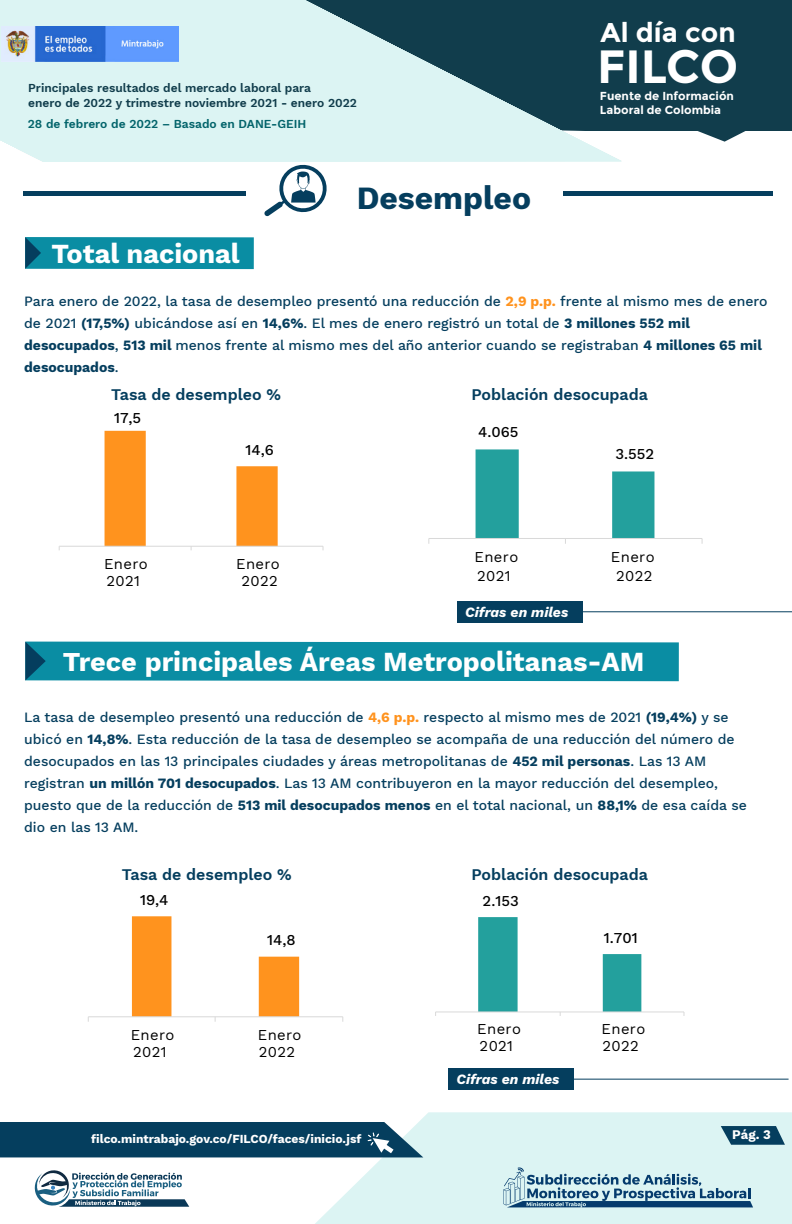
<style>
.page{position:relative;width:792px;height:1224px;background:#fff}
.page>*{position:absolute;margin:0;border:0;box-sizing:border-box;transform-origin:0 0}
.t1{font:700 46.6px "Montserrat";letter-spacing:-.005em;color:#fff}
.t2{font:700 31.8px "Work Sans";color:#053e5e}
.t3{font:700 27.1px "Work Sans";color:#fff}
.t4{font:700 27.1px "Montserrat";letter-spacing:-.005em;color:#fff}
.t5{font:600 16px "Work Sans";color:#053e5e}
.t6{font:14.8px/17.3px "Work Sans";letter-spacing:.025em;color:#000}
.t7{font:500 14.8px "Work Sans";color:#000}
.t8{font:500 14px/22px "Work Sans";color:#053e5e}
.t9{font:italic 700 14px "Work Sans";color:#fff}
.t10{font:700 13px "Work Sans";color:#fff}
.t11{font:700 12.1px "Work Sans";color:#fff}
.t12{font:600 12px "Work Sans";color:#113d4c}
.t13{font:600 12px "Work Sans";color:#03646b}
.t14{font:700 11.6px/13.9px "Montserrat";color:#fff}
.s1{font-weight:700;color:#ff931e}
.s2{font-weight:700}
.s3{font-size:26.8px}
</style>
<div class="page">
<div style="left:622px;top:0;width:170px;height:142px;background:#113d4c"></div>
<svg style="left:0;top:0;width:622px;height:162px;background:#a7c4c7"></svg>
<img style="left:1px;top:26px;width:178px;height:35px">
<svg style="left:315px;top:1112px;width:477px;height:112px;background:#def4f3"></svg>
<svg style="left:503px;top:1167px;width:250px;height:41px;background:#97b8c8"></svg>
<svg style="left:721px;top:1126px;width:64px;height:19px"></svg>
<div style="left:0;top:1122px;width:423px;height:35px;background:#053e5e"></div>
<svg style="left:34px;top:1170px;width:155px;height:37px"></svg>
<hr style="left:436px;top:1012px;width:248px;height:1px;background:#d9d9d9">
<svg style="left:478px;top:917px;width:163px;height:99px"></svg>
<hr style="left:88px;top:1016px;width:255px;height:1px;background:#d9d9d9">
<svg style="left:132px;top:916px;width:167px;height:106px"></svg>
<hr style="left:429px;top:538px;width:273px;height:1px;background:#d9d9d9">
<svg style="left:476px;top:449px;width:178px;height:95px"></svg>
<svg style="left:25px;top:237px;width:229px;height:32px;background:#0c8ba1"></svg>
<svg style="left:25px;top:641px;width:654px;height:40px;background:#118fa4"></svg>
<div style="left:457px;top:601px;width:125px;height:21px;background:#053e5e"></div>
<hr style="left:582px;top:611px;width:210px;height:1px;background:#053e5e">
<hr style="left:23px;top:191px;width:223px;height:4px;background:#053e5e">
<hr style="left:564px;top:191px;width:209px;height:4px;background:#053e5e">
<svg style="left:264px;top:164px;width:63px;height:53px"></svg>
<div style="left:448px;top:1068px;width:125px;height:22px;background:#053e5e"></div>
<hr style="left:573px;top:1079px;width:216px;height:1px;background:#053e5e">
<hr style="left:59px;top:546px;width:264px;height:1px;background:#d9d9d9">
<svg style="left:105px;top:431px;width:173px;height:119px"></svg>
<p class="t12" style="left:28px;top:79px;width:284px">Principales resultados del mercado laboral para</p>
<p class="t12" style="left:28px;top:94px;width:330px">enero de 2022 y trimestre noviembre 2021 - enero 2022</p>
<p class="t13" style="left:28px;top:115px;width:280px">28 de febrero de 2022 – Basado en DANE-GEIH</p>
<h3 class="t3" style="left:51px;top:233px;width:190px">Total nacional</h3>
<h2 class="t2" style="left:357px;top:174px;width:176px">Desempleo</h2>
<h3 class="t4" style="left:601px;top:17px;width:137px">Al día con</h3>
<h1 class="t1" style="left:597px;top:39px;width:143px">FILCO</h1>
<p class="t14" style="left:600px;top:89px;width:135px">Fuente de Información<br>Laboral de Colombia</p>
<p class="t8" style="left:24px;top:289px;width:745px">Para enero de 2022, la tasa de desempleo presentó una reducción de <span class="s1">2,9 p.p.</span> frente al mismo mes de enero de 2021 <span class="s2">(17,5%)</span> ubicándose así en <span class="s2">14,6%</span>. El mes de enero registró un total de <span class="s2">3 millones 552 mil desocupados</span>, <span class="s2">513 mil</span> menos frente al mismo mes del año anterior cuando se registraban <span class="s2">4 millones 65 mil desocupados</span>.</p>
<p class="t5" style="left:111px;top:383px;width:171px">Tasa de desempleo %</p>
<p class="t5" style="left:471px;top:383px;width:178px">Población desocupada</p>
<p class="t7" style="left:114px;top:406px;width:29px">17,5</p>
<p class="t7" style="left:246px;top:438px;width:30px">14,6</p>
<p class="t6" style="left:104px;top:554px;width:45px">Enero<br>2021</p>
<p class="t6" style="left:236px;top:554px;width:45px;text-align:center">Enero<br>2022</p>
<p class="t7" style="left:478px;top:421px;width:42px">4.065</p>
<p class="t7" style="left:615px;top:443px;width:40px">3.552</p>
<p class="t6" style="left:475px;top:547px;width:45px;line-height:18.5px">Enero<br>2021</p>
<p class="t6" style="left:611px;top:547px;width:45px;line-height:18.5px;text-align:center">Enero<br>2022</p>
<p class="t9" style="left:465px;top:601px;width:105px">Cifras en miles</p>
<h3 class="t3" style="left:63px;top:641px;width:583px"><span class="s3">Trece p</span>rincipales Áreas Metropolitanas-AM</h3>
<p class="t8" style="left:24px;top:705px;width:724px">La tasa de desempleo presentó una reducción de <span class="s1">4,6 p.p.</span> respecto al mismo mes de 2021 <span class="s2">(19,4%)</span> y se ubicó en <span class="s2">14,8%</span>. Esta reducción de la tasa de desempleo se acompaña de una reducción del número de desocupados en las 13 principales ciudades y áreas metropolitanas de <span class="s2">452 mil personas</span>. Las 13 AM registran <span class="s2">un millón 701 desocupados</span>. Las 13 AM contribuyeron en la mayor reducción del desempleo, puesto que de la reducción de <span class="s2">513 mil desocupados menos</span> en el total nacional, un <span class="s2">88,1%</span> de esa caída se dio en las 13 AM.</p>
<p class="t5" style="left:122px;top:862px;width:171px">Tasa de desempleo %</p>
<p class="t5" style="left:471px;top:862px;width:178px">Población desocupada</p>
<p class="t7" style="left:140px;top:888px;width:30px">19,4</p>
<p class="t7" style="left:267px;top:929px;width:30px">14,8</p>
<p class="t6" style="left:131px;top:1026px;width:45px">Enero<br>2021</p>
<p class="t6" style="left:258px;top:1026px;width:45px">Enero<br>2022</p>
<p class="t7" style="left:483px;top:890px;width:38px">2.153</p>
<p class="t7" style="left:604px;top:927px;width:35px">1.701</p>
<p class="t6" style="left:477px;top:1020px;width:45px;line-height:16.9px">Enero<br>2021</p>
<p class="t6" style="left:602px;top:1020px;width:45px;line-height:16.9px">Enero<br>2022</p>
<p class="t9" style="left:456px;top:1069px;width:105px">Cifras en miles</p>
<p class="t11" style="left:91px;top:1130px;width:272px">filco.mintrabajo.gov.co/FILCO/faces/inicio.jsf</p>
<p class="t10" style="left:732px;top:1125px;width:40px">Pág. 3</p>
</div>
